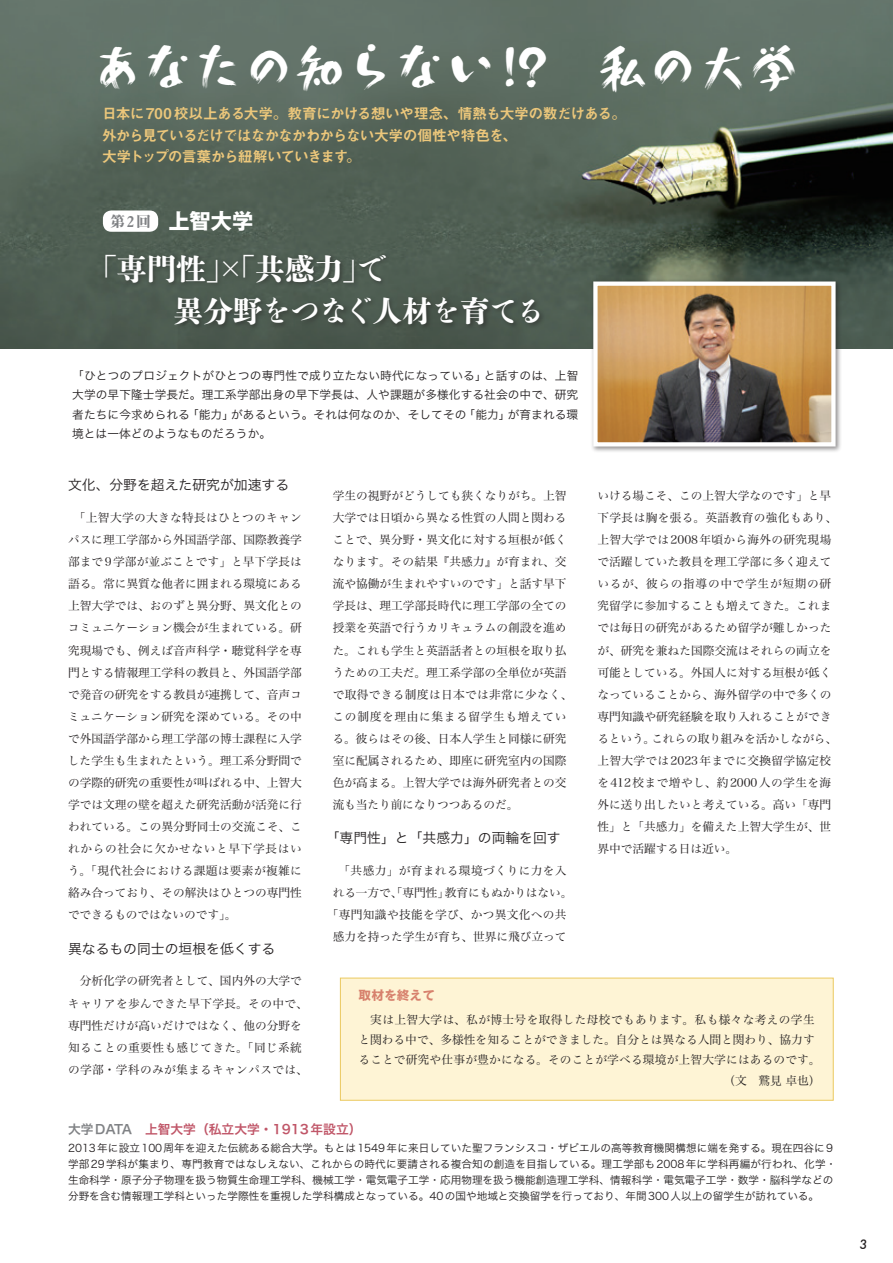
<style>
.page{position:relative;width:893px;height:1263px;background:#fff}
.page>*{position:absolute;margin:0;border:0;box-sizing:border-box;transform-origin:0 0}
.t1{font:48.9px "Hakuu Std R";letter-spacing:.03em;color:#fff}
.t2{font:29.7px/42.6px "Shuei Shogo M Std H";letter-spacing:-.015em;color:#fff}
.t3{font:700 21.3px "Gothic MB101 Pr 6 N";color:#fff}
.t4{font:14.85px/21.3px "Midashi Go Pr 6 N MB31";letter-spacing:-.065em;color:#ecc77b}
.t5{font:13.8px "Hiragino Sans Pr 6 N W3";color:#231f20}
.t6{font:12.75px "Hiragino Sans Pr 6 N W6";color:#c05668}
.t7{font:12.75px "New Cezanne Pro N B";color:#d7816d}
.t8{font:italic 500 12.75px "Futura";color:#231f20}
.t9{font:11.7px/22px "Hiragino Serif Pr 6 N W3";letter-spacing:.005em;color:#231f20}
.t10{font:11.7px/19.2px "Hiragino Sans Pr 6 N W3";letter-spacing:.005em;color:#231f20;text-align:justify}
.t11{font:11.7px/22px "Hiragino Serif Pr 6 N W3";letter-spacing:.025em;color:#231f20;text-align:center}
.t12{font:11.7px "Hiragino Serif Pr 6 N W3";letter-spacing:.03em;color:#231f20}
.t13{font:10.65px/15.9px "Hiragino Sans Pr 6 N W3";color:#231f20}
.s1{font-family:"Midashi Min Pr 6 N MA31";font-weight:400;font-size:14.85px;color:#808285}
.s2{color:#808285}
</style>
<div class="page">
<img style="left:0;top:0;width:893px;height:349px">
<div style="left:590px;top:278px;width:252px;height:175px;background:#231f20;opacity:.5"></div>
<img style="left:591px;top:279px;width:247px;height:170px">
<div style="left:340px;top:978px;width:493px;height:122px;background:#fef4d5;border:1px solid #ebc95f"></div>
<div style="left:103px;top:210px;width:55px;height:22px;background:#fff;border-radius:9px"></div>
<div style="left:103px;top:251px;width:442px;height:80px;background:#231f20;opacity:.5"></div>
<h1 class="t1" style="left:94px;top:32px;width:706px">あなたの知らない!?　私の大学</h1>
<p class="t4" style="left:102px;top:102px;width:526px">日本に700 校以上ある大学。教育にかける想いや理念、情熱も大学の数だけある。外から見ているだけではなかなかわからない大学の個性や特色を、<br>大学トップの言葉から紐解いていきます。</p>
<h3 class="t3" style="left:110px;top:203px;width:145px"><span class="s1">第2回</span> 上智大学</h3>
<h2 class="t2" style="left:173px;top:247px;width:373px;text-indent:-86px">「専門性」×「共感力」で<br>異分野をつなぐ人材を育てる</h2>
<p class="t10" style="left:72px;top:365px;width:508px">「ひとつのプロジェクトがひとつの専門性で成り立たない時代になっている」と話すのは、上智大学の早下隆士学長だ。理工系学部出身の早下学長は、人や課題が多様化する社会の中で、研究者たちに今求められる「能力」があるという。それは何なのか、そしてその「能力」が育まれる環境とは一体どのようなものだろうか。</p>
<p class="t5" style="left:68px;top:472px;width:223px">文化、分野を超えた研究が加速する</p>
<p class="t9" style="left:68px;top:506px;width:236px;text-align:justify;text-indent:6px">「上智大学の大きな特長はひとつのキャンパスに理工学部から外国語学部、国際教養学部まで9学部が並ぶことです」と早下学長は語る。常に異質な他者に囲まれる環境にある上智大学では、おのずと異分野、異文化とのコミュニケーション機会が生まれている。研究現場でも、例えば音声科学・聴覚科学を専門とする情報理工学科の教員と、外国語学部で発音の研究をする教員が連携して、音声コミュニケーション研究を深めている。その中で外国語学部から理工学部の博士課程に入学した学生も生まれたという。理工系分野間での学際的研究の重要性が叫ばれる中、上智大学では文理の壁を超えた研究活動が活発に行われている。この異分野同士の交流こそ、これからの社会に欠かせないと早下学長はいう。「現代社会における課題は要素が複雑に絡み合っており、その解決はひとつの専門性でできるものではないのです」。</p>
<p class="t5" style="left:68px;top:936px;width:209px">異なるもの同士の垣根を低くする</p>
<p class="t11" style="left:68px;top:969px;width:241px">分析化学の研究者として、国内外の大学で<br>キャリアを歩んできた早下学長。その中で、専門性だけが高いだけではなく、他の分野を知ることの重要性も感じてきた。「同じ系統の学部・学科のみが集まるキャンパスでは、</p>
<p class="t9" style="left:333px;top:484px;width:241px">学生の視野がどうしても狭くなりがち。上智大学では日頃から異なる性質の人間と関わることで、異分野・異文化に対する垣根が低くなります。その結果『共感力』が育まれ、交流や協働が生まれやすいのです」と話す早下学長は、理工学部長時代に理工学部の全ての授業を英語で行うカリキュラムの創設を進めた。これも学生と英語話者との垣根を取り払うための工夫だ。理工系学部の全単位が英語で取得できる制度は日本では非常に少なく、この制度を理由に集まる留学生も増えている。彼らはその後、日本人学生と同様に研究室に配属されるため、即座に研究室内の国際色が高まる。上智大学では海外研究者との交流も当たり前になりつつあるのだ。</p>
<p class="t5" style="left:326px;top:826px;width:236px">「専門性」と「共感力」の両輪を回す</p>
<p class="t9" style="left:327px;top:859px;width:247px;text-align:center">「共感力」が育まれる環境づくりに力を入<br>れる一方で、「専門性」教育にもぬかりはない。「専門知識や技能を学び、かつ異文化への共感力を持った学生が育ち、世界に飛び立って</p>
<p class="t7" style="left:359px;top:984px;width:78px">取材を終えて</p>
<p class="t9" style="left:597px;top:484px;width:241px">いける場こそ、この上智大学なのです」と早下学長は胸を張る。英語教育の強化もあり、上智大学では2008年頃から海外の研究現場で活躍していた教員を理工学部に多く迎えているが、彼らの指導の中で学生が短期の研究留学に参加することも増えてきた。これまでは毎日の研究があるため留学が難しかったが、研究を兼ねた国際交流はそれらの両立を可能としている。外国人に対する垣根が低くなっていることから、海外留学の中で多くの専門知識や研究経験を取り入れることができるという。これらの取り組みを活かしながら、上智大学では2023年までに交換留学協定校を412校まで増やし、約2000人の学生を海外に送り出したいと考えている。高い「専門性」と「共感力」を備えた上智大学生が、世界中で活躍する日は近い。</p>
<p class="t12" style="left:370px;top:1009px;width:446px">実は上智大学は、私が博士号を取得した母校でもあります。私も様々な考えの学生</p>
<p class="t9" style="left:358px;top:1028px;width:458px">と関わる中で、多様性を知ることができました。自分とは異なる人間と関わり、協力す</p>
<p class="t9" style="left:359px;top:1048px;width:463px">ることで研究や仕事が豊かになる。そのことが学べる環境が上智大学にはあるのです。</p>
<p class="t9" style="left:723px;top:1068px;width:99px">（文　鷲見卓也）</p>
<p class="t6" style="left:68px;top:1117px;width:295px"><span class="s2">大学DATA　</span>上智大学（私立大学・1913年設立）</p>
<p class="t13" style="left:68px;top:1139px;width:770px">2013年に設立100周年を迎えた伝統ある総合大学。もとは1549年に来日していた聖フランシスコ・ザビエルの高等教育機関構想に端を発する。現在四谷に9学部29学科が集まり、専門教育ではなしえない、これからの時代に要請される複合知の創造を目指している。理工学部も2008年に学科再編が行われ、化学・生命科学・原子分子物理を扱う物質生命理工学科、機械工学・電気電子工学・応用物理を扱う機能創造理工学科、情報科学・電気電子工学・数学・脳科学などの分野を含む情報理工学科といった学際性を重視した学科構成となっている。40の国や地域と交換留学を行っており、年間300人以上の留学生が訪れている。</p>
<p class="t8" style="left:860px;top:1235px;width:9px">3</p>
</div>
